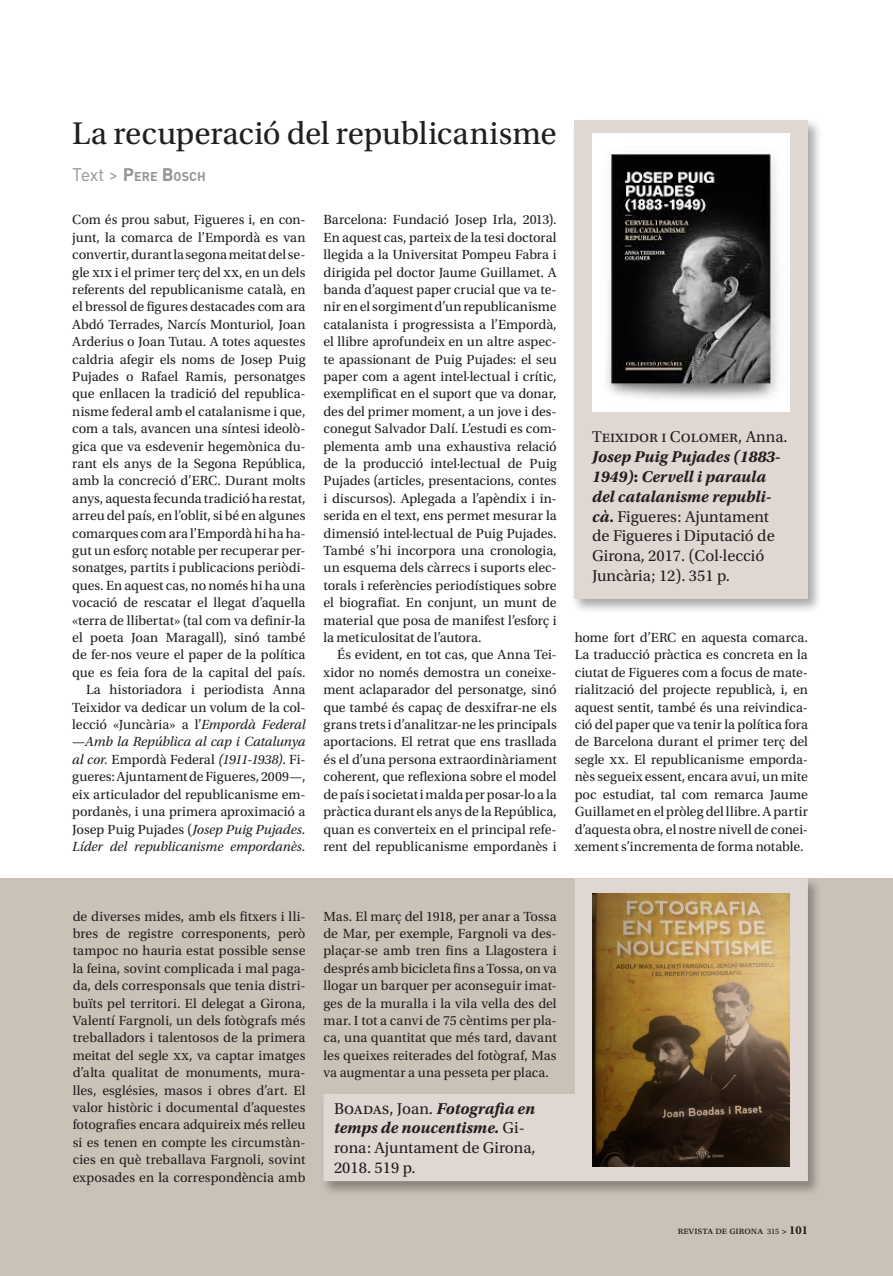
<style>
.page{position:relative;width:893px;height:1276px;background:#fff}
.page>*{position:absolute;margin:0;border:0;box-sizing:border-box;transform-origin:0 0}
.TÍTOLS_APARADOR{font:33px "Utopia Std";color:#231f20}
.Fitxa_tècnica_APARAD{font:16.5px/19.8px "Utopia Std";color:#231f20}
.t1{font:13.95px/17.4px "Utopia Std";letter-spacing:-.01em;color:#231f20;text-align:justify}
.AUTOR__Text_i_Foto{font:700 12.6px "DIN Pro";color:#939598}
.t2{font:10.5px "Utopia Std";color:#231f20}
.s1{font-weight:400;font-size:18px}
.s2{font-size:18px}
.s3{font-style:italic}
.s4{font-weight:700;font-style:italic}
.s5{font-weight:700}
.s6{font-size:8.25px}
.s7{font-weight:600;font-size:9px}
.s8{font-weight:600;font-size:12px}
</style>
<div class="page">
<div style="left:0;top:878px;width:893px;height:398px;background:#cbc2b7"></div>
<div style="left:320px;top:876px;width:503px;height:320px;background:#231f20;opacity:.4"></div>
<svg style="left:323px;top:878px;width:485px;height:303px"></svg>
<img style="left:593px;top:893px;width:197px;height:273px">
<div style="left:571px;top:117px;width:251px;height:497px;background:#231f20;opacity:.4"></div>
<div style="left:575px;top:120px;width:233px;height:478px;background:#e1d7d2"></div>
<img style="left:593px;top:133px;width:197px;height:279px">
<p class="TÍTOLS_APARADOR" style="left:72px;top:115px;width:486px">La recuperació del republicanisme</p>
<p class="AUTOR__Text_i_Foto" style="left:72px;top:166px;width:135px"><span class="s1">Text &gt;</span> <span class="s2">P</span>ERE <span class="s2">B</span>OSCH</p>
<p class="t1" style="left:72px;top:211px;width:235px;text-align:right">Com és prou sabut, Figueres i, en con&shy;junt, la comarca de l’Empordà es van convertir, durant la segona meitat del se&shy;gle xix i el primer terç del xx, en un dels referents del republicanisme català, en el bressol de figures destacades com ara Abdó Terrades, Narcís Monturiol, Joan Arderius o Joan Tutau. A totes aquestes caldria afegir els noms de Josep Puig Pujades o Rafael Ramis, personatges que enllacen la tradició del republica&shy;nisme federal amb el catalanisme i que, com a tals, avancen una síntesi ideolò&shy;gica que va esdevenir hegemònica du&shy;rant els anys de la Segona República, amb la concreció d’ERC. Durant molts anys, aquesta fecunda tradició ha restat, arreu del país, en l’oblit, si bé en algunes comarques com ara l’Empordà hi ha ha&shy;gut un esforç notable per recuperar per&shy;sonatges, partits i publicacions periòdi&shy;ques. En aquest cas, no només hi ha una vocació de rescatar el llegat d’aquella «terra de llibertat» (tal com va definir-la el poeta Joan Maragall), sinó també de fer-nos veure el paper de la política que es feia fora de la capital del país.<br>La historiadora i periodista Anna Teixidor va dedicar un volum de la col· lecció «Juncària» a l’<span class="s3">Empordà Federal </span>—<span class="s3">Amb la República al cap i Catalunya al cor.</span> Empordà Federal <span class="s3">(1911-1938)</span>. Fi&shy;gueres: Ajuntament de Figueres, 2009—, eix articulador del republicanisme em&shy;pordanès, i una primera aproximació a Josep Puig Pujades (<span class="s3">Josep Puig Pujades.<br>Líder del republicanisme empordanès.</span></p>
<p class="t1" style="left:323px;top:211px;width:235px">Barcelona: Fundació Josep Irla, 2013).<br>En aquest cas, parteix de la tesi doctoral llegida a la Universitat Pompeu Fabra i dirigida pel doctor Jaume Guillamet. A banda d’aquest paper crucial que va te&shy;nir en el sorgiment d’un republicanisme catalanista i progressista a l’Empordà, el llibre aprofundeix en un altre aspec&shy;te apassionant de Puig Pujades: el seu paper com a agent intel·lectual i crític, exemplificat en el suport que va donar, des del primer moment, a un jove i des&shy;conegut Salvador Dalí. L’estudi es com&shy;plementa amb una exhaustiva relació de la producció intel·lectual de Puig Pujades (articles, presentacions, contes i discursos). Aplegada a l’apèndix i in&shy;serida en el text, ens permet mesurar la dimensió intel·lectual de Puig Pujades.<br>També s’hi incorpora una cronologia, un esquema dels càrrecs i suports elec&shy;torals i referències periodístiques sobre el biografiat. En conjunt, un munt de material que posa de manifest l’esforç i la meticulositat de l’autora.</p>
<p class="t1" style="left:323px;top:646px;width:235px;text-indent:14px">És evident, en tot cas, que Anna Tei&shy;xidor no només demostra un coneixe&shy;ment aclaparador del personatge, sinó que també és capaç de desxifrar-ne els grans trets i d’analitzar-ne les principals aportacions. El retrat que ens trasllada és el d’una persona extraordinàriament coherent, que reflexiona sobre el model de país i societat i malda per posar-lo a la pràctica durant els anys de la República, quan es converteix en el principal refe&shy;rent del republicanisme empordanès i</p>
<p class="Fitxa_tècnica_APARAD" style="left:592px;top:427px;width:197px">Teixidor i Colomer, Anna.<br><span class="s4">Josep Puig Pujades (1883-<br>1949)</span><span class="s5">:</span> <span class="s4">Cervell i paraula del catalanisme republi&shy;cà.</span> Figueres: Ajuntament de Figueres i Diputació de<br>Girona, 2017. (Col·lecció<br>Juncària; 12). 351 p.</p>
<p class="t1" style="left:575px;top:629px;width:235px">home fort d’ERC en aquesta comarca.<br>La traducció pràctica es concreta en la ciutat de Figueres com a focus de mate&shy;rialització del projecte republicà, i, en aquest sentit, també és una reivindica&shy;ció del paper que va tenir la política fora de Barcelona durant el primer terç del segle xx. El republicanisme emporda&shy;nès segueix essent, encara avui, un mite poc estudiat, tal com remarca Jaume Guillamet en el pròleg del llibre. A partir d’aquesta obra, el nostre nivell de conei&shy;xement s’incrementa de forma notable.</p>
<p class="t1" style="left:73px;top:907px;width:234px">de diverses mides, amb els fitxers i lli&shy;bres de registre corresponents, però tampoc no hauria estat possible sense la feina, sovint complicada i mal paga&shy;da, dels corresponsals que tenia distri&shy;buïts pel territori. El delegat a Girona, Valentí Fargnoli, un dels fotògrafs més treballadors i talentosos de la primera meitat del segle xx, va captar imatges d’alta qualitat de monuments, mura&shy;lles, esglésies, masos i obres d’art. El valor històric i documental d’aquestes fotografies encara adquireix més relleu si es tenen en compte les circumstàn&shy;cies en què treballava Fargnoli, sovint exposades en la correspondència amb</p>
<p class="t1" style="left:323px;top:907px;width:235px">Mas. El març del 1918, per anar a Tossa de Mar, per exemple, Fargnoli va des&shy;plaçar-se amb tren fins a Llagostera i després amb bicicleta fins a Tossa, on va llogar un barquer per aconseguir imat&shy;ges de la muralla i la vila vella des del mar. I tot a canvi de 75 cèntims per pla&shy;ca, una quantitat que més tard, davant les queixes reiterades del fotògraf, Mas va augmentar a una pesseta per placa.</p>
<p class="Fitxa_tècnica_APARAD" style="left:334px;top:1098px;width:203px">Boadas, Joan. <span class="s4">Fotografia en temps de noucentisme.</span> Gi&shy;rona: Ajuntament de Girona,<br>2018. 519 p.</p>
<p class="t2" style="left:678px;top:1224px;width:132px">revista de girona <span class="s6">315</span> <span class="s7">&gt;</span> <span class="s8">101</span></p>
</div>
